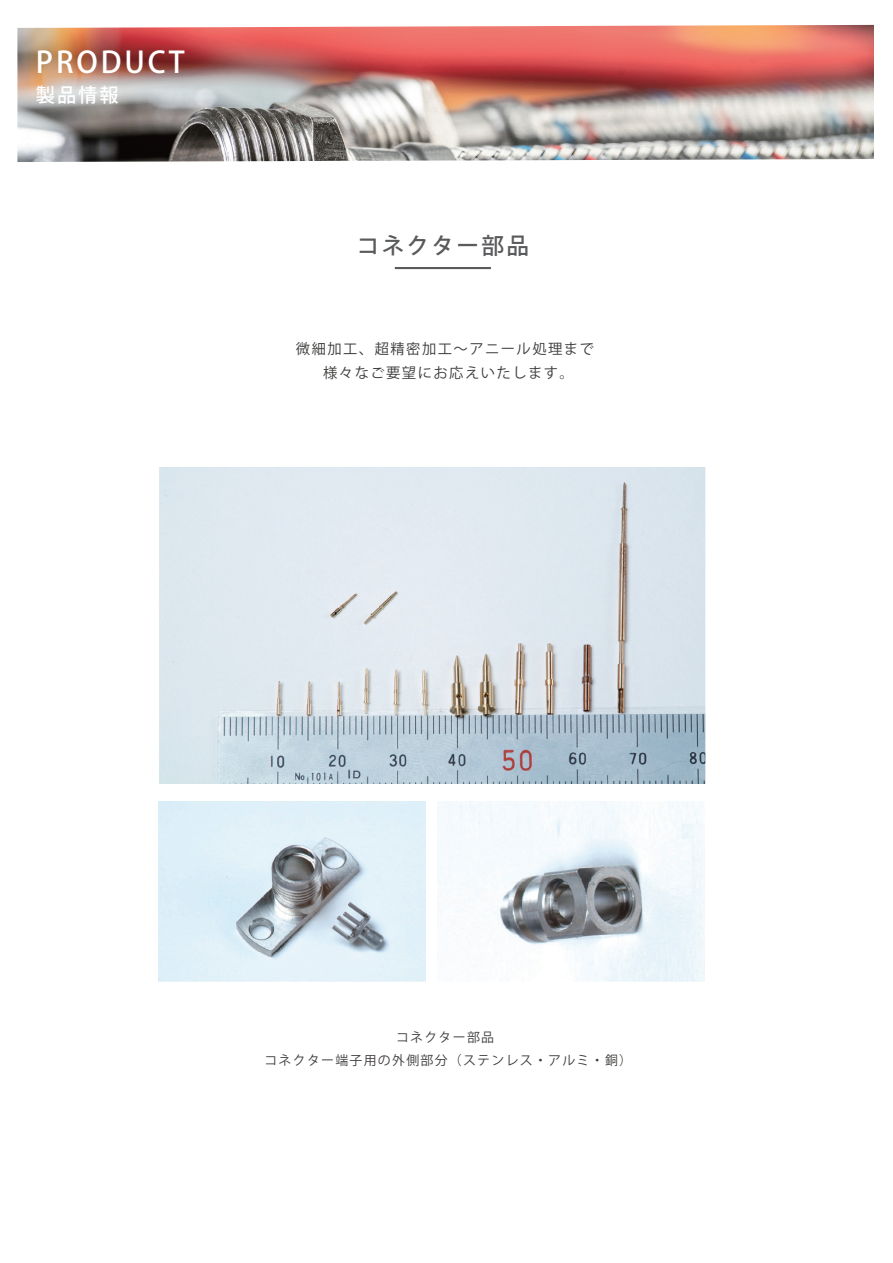
<style>
.page{position:relative;width:893px;height:1263px;background:#fff}
.page>*{position:absolute;margin:0;border:0;box-sizing:border-box;transform-origin:0 0}
.t1{font:500 29.4px "Koz Go Pr 6 N";letter-spacing:.1em;color:#fff}
.t2{font:500 22.65px "Koz Go Pr 6 N";letter-spacing:.1em;color:#595a5c}
.t3{font:500 19.2px "Koz Go Pr 6 N";color:#fff}
.t4{font:14.4px/24px "Koz Go Pr 6 N";letter-spacing:.1em;color:#3d3b3a;text-align:center}
.t5{font:12.9px/22.5px "Koz Go Pr 6 N";letter-spacing:.1em;color:#3d3b3a;text-align:center}
</style>
<div class="page">
<img style="left:17px;top:25px;width:857px;height:137px">
<hr style="left:395px;top:267px;width:96px;height:2px;background:#595a5c">
<img style="left:159px;top:468px;width:547px;height:316px">
<img style="left:159px;top:801px;width:267px;height:180px">
<img style="left:438px;top:801px;width:266px;height:180px">
<h1 class="t1" style="left:36px;top:46px;width:150px">PRODUCT</h1>
<h3 class="t3" style="left:36px;top:84px;width:84px">製品情報</h3>
<h2 class="t2" style="left:357px;top:233px;width:174px">コネクター部品</h2>
<p class="t4" style="left:296px;top:337px;width:300px">微細加工、超精密加工～アニール処理まで様々なご要望にお応えいたします。</p>
<p class="t5" style="left:264px;top:1026px;width:369px">コネクター部品<br>コネクター端子用の外側部分（ステンレス・アルミ・銅）</p>
</div>
